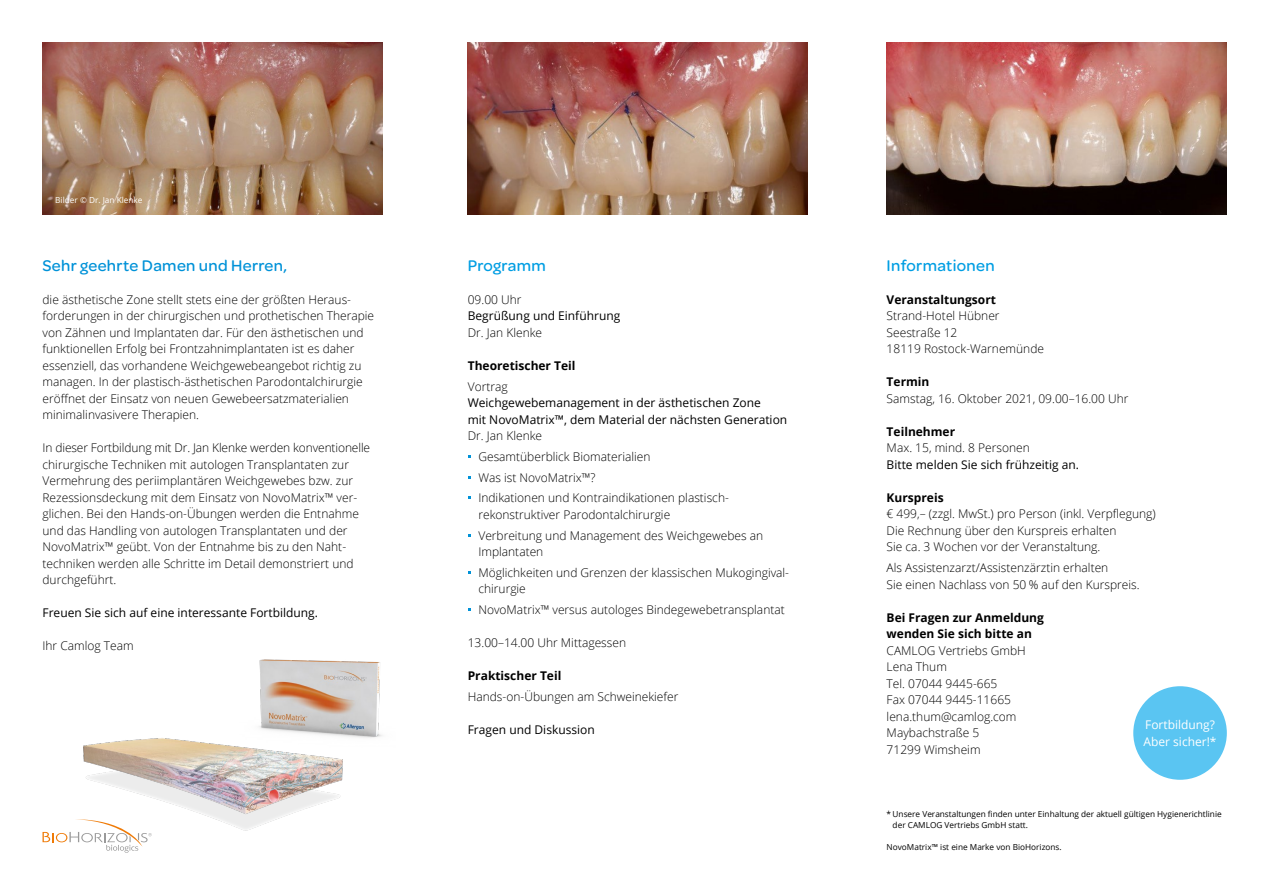
<style>
.page{position:relative;width:1263px;height:893px;background:#fff}
.page>*{position:absolute;margin:0;border:0;box-sizing:border-box;transform-origin:0 0}
.t1{font:500 16.5px "Omnes";letter-spacing:.02em;color:#0092d8}
.t2{font:500 16.5px "Omnes";letter-spacing:.02em;color:#009ee3}
.t3{font:300 12px/16.5px "Open Sans";color:#000}
.t4{font:12px/16.5px "Open Sans";color:#000}
.t5{font:700 12px/16.5px "Open Sans";color:#000}
.t6{font:12px/16.5px "Open Sans";color:#fff}
.t7{font:8.25px/11.2px "Open Sans";color:#000}
.t8{font:8.25px "Open Sans";color:#fff}
</style>
<div class="page">
<svg style="left:43px;top:831px;width:105px;height:22px"></svg>
<img style="left:259px;top:659px;width:123px;height:79px">
<img style="left:68px;top:730px;width:285px;height:107px">
<img style="left:43px;top:43px;width:340px;height:172px">
<img style="left:468px;top:43px;width:340px;height:172px">
<img style="left:887px;top:43px;width:340px;height:172px">
<div style="left:1133px;top:686px;width:94px;height:94px;background:#5ac5f2;border-radius:50%"></div>
<p class="t8" style="left:55px;top:195px;width:89px">Bilder © Dr. Jan Klenke</p>
<h1 class="t1" style="left:43px;top:254px;width:246px">Sehr geehrte Damen und Herren,</h1>
<p class="t3" style="left:43px;top:291px;width:333px">die ästhetische Zone stellt stets eine der größten Heraus&shy;forderungen in der chirurgischen und prothetischen Therapie von Zähnen und Implantaten dar. Für den ästhetischen und funktionellen Erfolg bei Frontzahnimplantaten ist es daher essenziell, das vorhandene Weichgewebeangebot richtig zu managen. In der plastisch-ästhetischen Parodontalchirurgie eröffnet der Einsatz von neuen Gewebeersatzmaterialien minimalinvasivere Therapien.</p>
<p class="t3" style="left:43px;top:439px;width:329px">In dieser Fortbildung mit Dr. Jan Klenke werden konventionelle chirurgische Techniken mit autologen Transplantaten zur Vermehrung des periimplantä ren Weichgewebes bzw. zur Rezessionsdeckung mit dem Einsatz von NovoMatrix™ ver&shy;glichen. Bei den Hands-on-Übungen werden die Entnahme und das Handling von autologen Transplantaten und der NovoMatrix™ geübt. Von der Entnahme bis zu den Naht&shy;techniken werden alle Schritte im Detail demonstriert und durchgefü hrt.</p>
<p class="t4" style="left:43px;top:604px;width:277px">Freuen Sie sich auf eine interessante Fortbildung.</p>
<p class="t3" style="left:43px;top:637px;width:93px">Ihr Camlog Team</p>
<h1 class="t2" style="left:468px;top:254px;width:80px">Programm</h1>
<p class="t3" style="left:468px;top:291px;width:55px">09.00 Uhr</p>
<p class="t4" style="left:468px;top:307px;width:154px">Begrüßung und Einführung</p>
<p class="t3" style="left:468px;top:324px;width:76px">Dr. Jan Klenke</p>
<p class="t5" style="left:468px;top:357px;width:109px">Theoretischer Teil</p>
<p class="t3" style="left:468px;top:378px;width:41px">Vortrag</p>
<p class="t4" style="left:468px;top:394px;width:321px">Weichgewebemanagement in der ästhetischen Zone<br>mit NovoMatrix™, dem Material der nächsten Generation</p>
<p class="t3" style="left:478px;top:425px;width:252px;line-height:20.7px;text-indent:-11px">Dr. Jan Klenke<br>Gesamtüberblick Biomaterialien<br>Was ist NovoMatrix™?<br>Indikationen und Kontraindikationen plastisch-</p>
<p class="t3" style="left:478px;top:504px;width:286px;line-height:20.7px">rekonstruktiver Parodontalchirurgie<br>Verbreitung und Management des Weichgewebes an</p>
<p class="t3" style="left:478px;top:541px;width:312px;line-height:20.7px">Implantaten<br>Möglichkeiten und Grenzen der klassischen Mukogingival-</p>
<p class="t3" style="left:478px;top:578px;width:308px;line-height:20.7px">chirurgie<br>NovoMatrix™ versus autologes Bindegewebetransplantat</p>
<p class="t3" style="left:468px;top:634px;width:160px">13.00–14.00 Uhr Mittagessen</p>
<p class="t5" style="left:468px;top:667px;width:95px">Praktischer Teil</p>
<p class="t3" style="left:468px;top:688px;width:212px">Hands-on-Übungen am Schweinekiefer</p>
<p class="t4" style="left:468px;top:721px;width:129px">Fragen und Diskussion</p>
<h1 class="t2" style="left:887px;top:254px;width:109px">Informationen</h1>
<p class="t5" style="left:887px;top:291px;width:111px">Veranstaltungsort</p>
<p class="t3" style="left:887px;top:307px;width:159px">Strand-Hotel Hübner<br>Seestraße 12<br>18119 Rostock-Warnemünde</p>
<p class="t5" style="left:887px;top:373px;width:44px">Termin</p>
<p class="t3" style="left:887px;top:390px;width:243px">Samstag, 16. Oktober 2021, 09.00–16.00 Uhr</p>
<p class="t5" style="left:887px;top:423px;width:70px">Teilnehmer</p>
<p class="t3" style="left:887px;top:439px;width:145px">Max. 15, mind. 8 Personen</p>
<p class="t4" style="left:887px;top:456px;width:194px">Bitte melden Sie sich frühzeitig an.</p>
<p class="t5" style="left:887px;top:489px;width:59px">Kurspreis</p>
<p class="t3" style="left:887px;top:505px;width:271px">€ 499,– (zzgl. MwSt.) pro Person (inkl. Verpflegung)<br>Die Rechnung über den Kurspreis erhalten<br>Sie ca. 3 Wochen vor der Veranstaltung.</p>
<p class="t3" style="left:887px;top:559px;width:254px">Als Assistenzarzt/Assistenzärztin erhalten<br>Sie einen Nachlass von 50 % auf den Kurspreis.</p>
<p class="t5" style="left:887px;top:609px;width:159px">Bei Fragen zur Anmeldung wenden Sie sich bitte an</p>
<p class="t3" style="left:887px;top:642px;width:141px">CAMLOG Vertriebs GmbH<br>Lena Thum<br>Tel. 07044 9445-665<br>Fax 07044 9445-11665 lena.thum@camlog.com<br>Maybachstraße 5<br>71299 Wimsheim</p>
<p class="t6" style="left:1143px;top:716px;width:74px">Fortbildung?<br>Aber sicher!*</p>
<p class="t7" style="left:893px;top:808px;width:331px;text-indent:-6px">* Unsere Veranstaltungen finden unter Einhaltung der aktuell gültigen Hygienerichtlinie der CAMLOG Vertriebs GmbH statt.</p>
<p class="t7" style="left:887px;top:842px;width:177px">NovoMatrix™ ist eine Marke von BioHorizons.</p>
</div>
